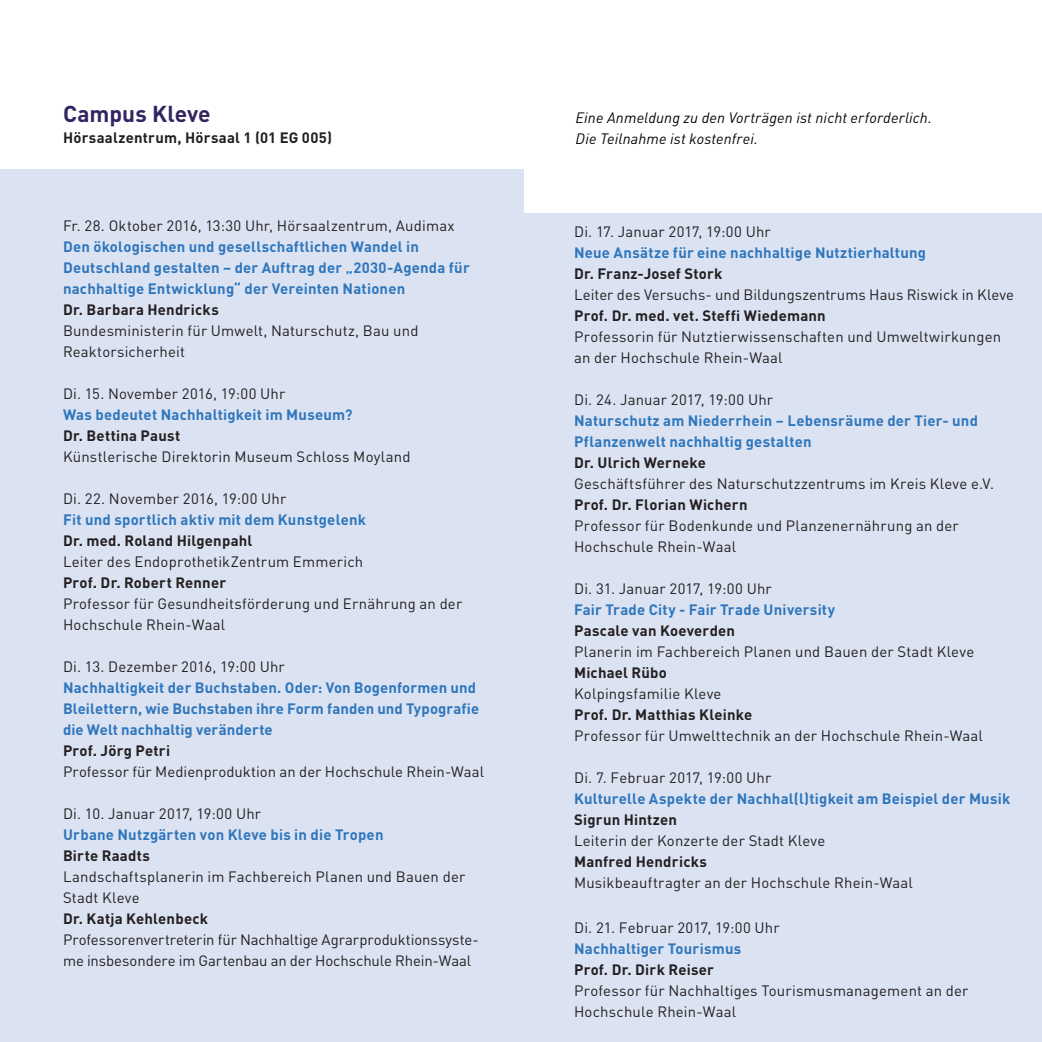
<style>
.page{position:relative;width:1042px;height:1042px;background:#fff}
.page>*{position:absolute;margin:0;border:0;box-sizing:border-box;transform-origin:0 0}
.HRW_Headlines_M2{font:700 22.75px "DINOT";color:#322461}
.t1{font:14.88px/21px "DINOT";letter-spacing:.01em;color:#231f20}
.t2{font:700 14.88px/21px "DINOT";letter-spacing:.015em;color:#2e76bc}
.HRW_Headlines_M2-2{font:700 14.88px "DINOT";letter-spacing:.015em;color:#231f20}
.t3{font:italic 14.88px "DINOT";letter-spacing:.01em;color:#040503}
</style>
<div class="page">
<div style="left:0;top:169px;width:523px;height:873px;background:#dbe2f2"></div>
<div style="left:521px;top:213px;width:521px;height:829px;background:#dbe2f2"></div>
<p class="HRW_Headlines_M2" style="left:63px;top:98px;width:149px">Campus Kleve</p>
<p class="HRW_Headlines_M2-2" style="left:63px;top:127px;width:271px">Hörsaalzentrum, Hörsaal 1 (01 EG 005)</p>
<p class="t1" style="left:63px;top:215px;width:393px">Fr. 28. Oktober 2016, 13:30 Uhr, Hörsaalzentrum, Audimax</p>
<p class="t2" style="left:63px;top:236px;width:408px">Den ökologischen und gesellschaftlichen Wandel in<br>Deutschland gestalten – der Auftrag der „2030-Agenda für nachhaltige Entwicklung“ der Vereinten Nationen</p>
<p class="HRW_Headlines_M2-2" style="left:63px;top:300px;width:157px">Dr. Barbara Hendricks</p>
<p class="t1" style="left:63px;top:320px;width:357px">Bundesministerin für Umwelt, Naturschutz, Bau und</p>
<p class="t1" style="left:63px;top:341px;width:124px">Reaktorsicherheit</p>
<p class="t1" style="left:63px;top:383px;width:224px">Di. 15. November 2016, 19:00 Uhr</p>
<p class="t2" style="left:63px;top:404px;width:291px">Was bedeutet Nachhaltigkeit im Museum?</p>
<p class="HRW_Headlines_M2-2" style="left:63px;top:426px;width:119px">Dr. Bettina Paust</p>
<p class="t1" style="left:63px;top:446px;width:349px">Künstlerische Direktorin Museum Schloss Moyland</p>
<p class="t1" style="left:63px;top:488px;width:225px">Di. 22. November 2016, 19:00 Uhr</p>
<p class="t2" style="left:63px;top:509px;width:305px">Fit und sportlich aktiv mit dem Kunstgelenk</p>
<p class="HRW_Headlines_M2-2" style="left:63px;top:531px;width:191px">Dr. med. Roland Hilgenpahl</p>
<p class="t1" style="left:63px;top:551px;width:302px">Leiter des EndoprothetikZentrum Emmerich</p>
<p class="HRW_Headlines_M2-2" style="left:63px;top:573px;width:165px">Prof. Dr. Robert Renner</p>
<p class="t1" style="left:63px;top:593px;width:401px">Professor für Gesundheitsförderung und Ernährung an der<br>Hochschule Rhein-Waal</p>
<p class="t1" style="left:63px;top:656px;width:223px">Di. 13. Dezember 2016, 19:00 Uhr</p>
<p class="t2" style="left:63px;top:677px;width:418px">Nachhaltigkeit der Buchstaben. Oder: Von Bogenformen und<br>Bleilettern, wie Buchstaben ihre Form fanden und Typografie die Welt nachhaltig veränderte</p>
<p class="HRW_Headlines_M2-2" style="left:63px;top:741px;width:109px">Prof. Jörg Petri</p>
<p class="t1" style="left:63px;top:761px;width:422px">Professor für Medienproduktion an der Hochschule Rhein-Waal</p>
<p class="t1" style="left:63px;top:803px;width:200px">Di. 10. Januar 2017, 19:00 Uhr</p>
<p class="t2" style="left:63px;top:824px;width:322px">Urbane Nutzgärten von Kleve bis in die Tropen</p>
<p class="HRW_Headlines_M2-2" style="left:63px;top:846px;width:88px">Birte Raadts</p>
<p class="t1" style="left:63px;top:866px;width:404px">Landschaftsplanerin im Fachbereich Planen und Bauen der<br>Stadt Kleve</p>
<p class="HRW_Headlines_M2-2" style="left:63px;top:909px;width:147px">Dr. Katja Kehlenbeck</p>
<p class="t1" style="left:63px;top:929px;width:417px">Professorenvertreterin für Nachhaltige Agrarproduktionssyste&shy;me insbesondere im Gartenbau an der Hochschule Rhein-Waal</p>
<p class="t3" style="left:575px;top:108px;width:358px">Eine Anmeldung zu den Vorträgen ist nicht erforderlich.</p>
<p class="t3" style="left:575px;top:129px;width:184px">Die Teilnahme ist kostenfrei.</p>
<p class="t1" style="left:574px;top:220px;width:198px">Di. 17. Januar 2017, 19:00 Uhr</p>
<p class="t2" style="left:574px;top:241px;width:353px">Neue Ansätze für eine nachhaltige Nutztierhaltung</p>
<p class="HRW_Headlines_M2-2" style="left:574px;top:263px;width:150px">Dr. Franz-Josef Stork</p>
<p class="t1" style="left:574px;top:283px;width:441px">Leiter des Versuchs- und Bildungszentrums Haus Riswick in Kleve</p>
<p class="HRW_Headlines_M2-2" style="left:574px;top:305px;width:253px">Prof. Dr. med. vet. Steffi Wiedemann</p>
<p class="t1" style="left:574px;top:325px;width:428px">Professorin für Nutztierwissenschaften und Umweltwirkungen an der Hochschule Rhein-Waal</p>
<p class="t1" style="left:574px;top:388px;width:200px">Di. 24. Januar 2017, 19:00 Uhr</p>
<p class="t2" style="left:574px;top:409px;width:405px">Naturschutz am Niederrhein – Lebensräume der Tier- und<br>Pflanzenwelt nachhaltig gestalten</p>
<p class="HRW_Headlines_M2-2" style="left:574px;top:452px;width:133px">Dr. Ulrich Werneke</p>
<p class="t1" style="left:574px;top:472px;width:421px">Geschäftsführer des Naturschutzzentrums im Kreis Kleve e.V.</p>
<p class="HRW_Headlines_M2-2" style="left:574px;top:494px;width:175px">Prof. Dr. Florian Wichern</p>
<p class="t1" style="left:574px;top:514px;width:386px">Professor für Bodenkunde und Planzenernährung an der</p>
<p class="t1" style="left:574px;top:535px;width:164px">Hochschule Rhein-Waal</p>
<p class="t1" style="left:574px;top:577px;width:199px">Di. 31. Januar 2017, 19:00 Uhr</p>
<p class="t2" style="left:574px;top:598px;width:263px">Fair Trade City - Fair Trade University</p>
<p class="HRW_Headlines_M2-2" style="left:574px;top:620px;width:163px">Pascale van Koeverden</p>
<p class="t1" style="left:574px;top:640px;width:402px">Planerin im Fachbereich Planen und Bauen der Stadt Kleve</p>
<p class="HRW_Headlines_M2-2" style="left:574px;top:662px;width:94px">Michael Rübo</p>
<p class="t1" style="left:574px;top:682px;width:149px">Kolpingsfamilie Kleve</p>
<p class="HRW_Headlines_M2-2" style="left:574px;top:704px;width:180px">Prof. Dr. Matthias Kleinke</p>
<p class="t1" style="left:574px;top:724px;width:410px">Professor für Umwelttechnik an der Hochschule Rhein-Waal</p>
<p class="t1" style="left:574px;top:766px;width:199px">Di. 7. Februar 2017, 19:00 Uhr</p>
<p class="t2" style="left:574px;top:787px;width:438px">Kulturelle Aspekte der Nachhal(l)tigkeit am Beispiel der Musik</p>
<p class="HRW_Headlines_M2-2" style="left:574px;top:809px;width:104px">Sigrun Hintzen</p>
<p class="t1" style="left:574px;top:829px;width:253px">Leiterin der Konzerte der Stadt Kleve</p>
<p class="HRW_Headlines_M2-2" style="left:574px;top:851px;width:134px">Manfred Hendricks</p>
<p class="t1" style="left:574px;top:871px;width:340px">Musikbeauftragter an der Hochschule Rhein-Waal</p>
<p class="t1" style="left:574px;top:917px;width:207px">Di. 21. Februar 2017, 19:00 Uhr</p>
<p class="t2" style="left:574px;top:938px;width:169px">Nachhaltiger Tourismus</p>
<p class="HRW_Headlines_M2-2" style="left:574px;top:960px;width:141px">Prof. Dr. Dirk Reiser</p>
<p class="t1" style="left:574px;top:980px;width:396px">Professor für Nachhaltiges Tourismusmanagement an der</p>
<p class="t1" style="left:574px;top:1001px;width:164px">Hochschule Rhein-Waal</p>
</div>
